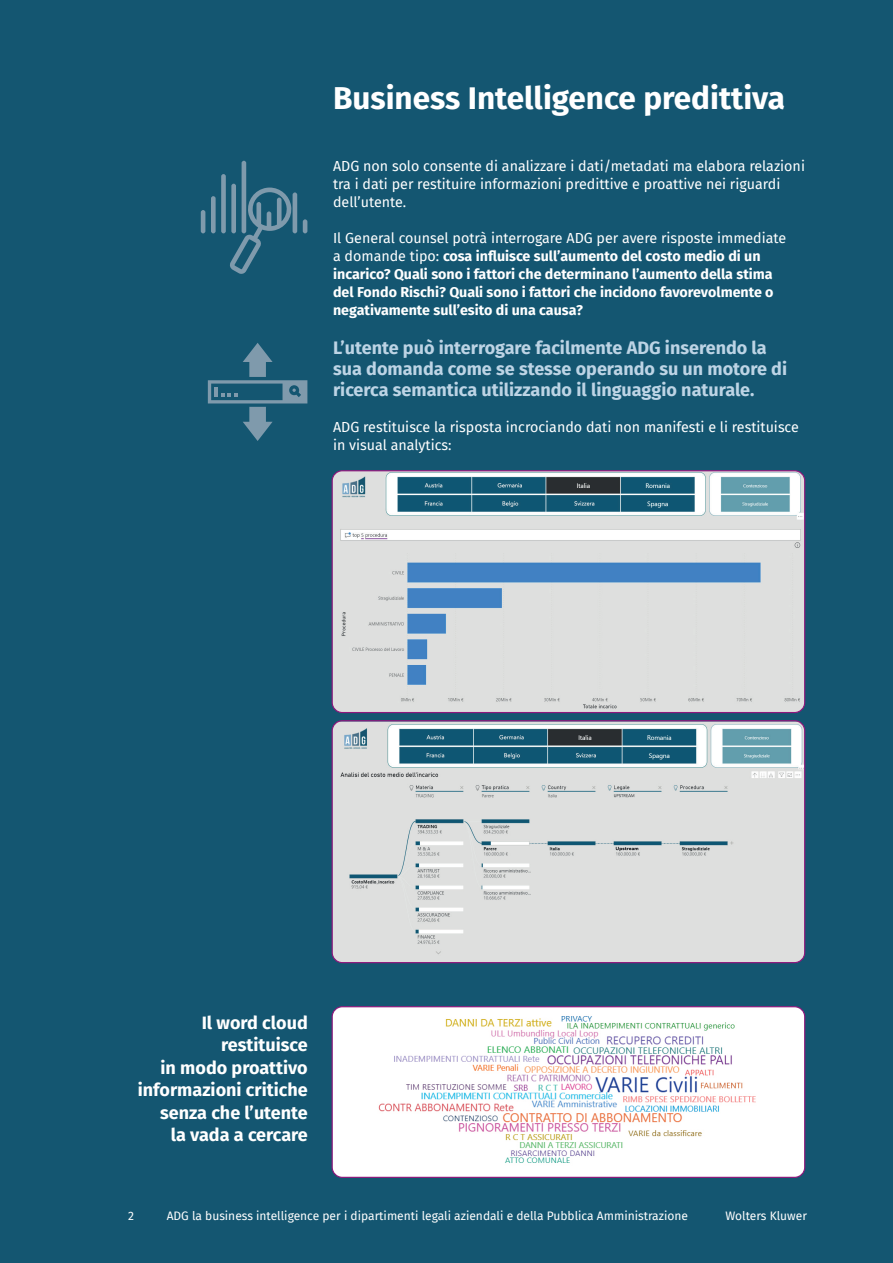
<style>
.page{position:relative;width:893px;height:1263px;background:#145671}
.page>*{position:absolute;margin:0;border:0;box-sizing:border-box;transform-origin:0 0}
.t1{font:700 31.5px "Fira Sans";color:#fff}
.t2{font:700 18px/21px "Fira Sans";color:#bdd4e5}
.t3{font:700 18px/22.5px "Fira Sans";color:#fff;text-align:right}
.t4{font:700 14.25px/18px "Fira Sans";color:#fff}
.t5{font:14.25px/18px "Fira Sans";color:#fff}
.t6{font:12px "Fira Sans";color:#fff}
.s1{font-weight:400}
</style>
<div class="page">
<img style="left:332px;top:471px;width:473px;height:241px">
<div style="left:332px;top:470px;width:473px;height:243px;border:1px solid #8e177c;border-radius:10px"></div>
<div style="left:332px;top:1007px;width:473px;height:170px;background:#fff;border-radius:10px"></div>
<img style="left:378px;top:1016px;width:378px;height:147px">
<div style="left:332px;top:1006px;width:473px;height:172px;border:1px solid #8e177c;border-radius:10px"></div>
<img style="left:332px;top:721px;width:473px;height:242px">
<div style="left:332px;top:720px;width:473px;height:243px;border:1px solid #8e177c;border-radius:10px"></div>
<hr style="left:201px;top:210px;width:4px;height:23px;background:#7f9aac;border-radius:2px">
<hr style="left:303px;top:219px;width:4px;height:14px;background:#7f9aac;border-radius:2px">
<hr style="left:293px;top:192px;width:4px;height:41px;background:#7f9aac;border-radius:2px">
<hr style="left:242px;top:161px;width:4px;height:72px;background:#7f9aac;border-radius:2px">
<div style="left:231px;top:184px;width:5px;height:49px;background:#7f9aac;border-radius:2px"></div>
<div style="left:221px;top:174px;width:5px;height:59px;background:#7f9aac;border-radius:2px"></div>
<div style="left:211px;top:196px;width:5px;height:37px;background:#7f9aac;border-radius:2px"></div>
<svg style="left:230px;top:188px;width:63px;height:86px"></svg>
<svg style="left:208px;top:343px;width:99px;height:98px"></svg>
<h1 class="t1" style="left:333px;top:71px;width:453px">Business Intelligence predittiva</h1>
<p class="t5" style="left:333px;top:157px;width:473px">ADG non solo consente di analizzare i dati/metadati ma elabora relazioni tra i dati per restituire informazioni predittive e proattive nei riguardi dell’utente.</p>
<p class="t4" style="left:333px;top:228px;width:455px"><span class="s1">Il General counsel potrà interrogare ADG per avere risposte immediate a domande tipo:</span> cosa influisce sull’aumento del costo medio di un incarico? Quali sono i fattori che determinano l’aumento della stima del Fondo Rischi? Quali sono i fattori che incidono favorevolmente o negativamente sull’esito di una causa?</p>
<p class="t2" style="left:333px;top:336px;width:456px">L’utente può interrogare facilmente ADG inserendo la sua domanda come se stesse operando su un motore di ricerca semantica utilizzando il linguaggio naturale.</p>
<p class="t5" style="left:333px;top:418px;width:467px">ADG restituisce la risposta incrociando dati non manifesti e li restituisce in visual analytics:</p>
<p class="t3" style="left:138px;top:1010px;width:171px">Il word cloud restituisce<br>in modo proattivo informazioni critiche senza che l’utente<br>la vada a cercare</p>
<p class="t6" style="left:128px;top:1207px;width:7px">2</p>
<p class="t6" style="left:167px;top:1207px;width:523px">ADG la business intelligence per i dipartimenti legali aziendali e della Pubblica Amministrazione</p>
<p class="t6" style="left:725px;top:1207px;width:83px">Wolters Kluwer</p>
</div>
